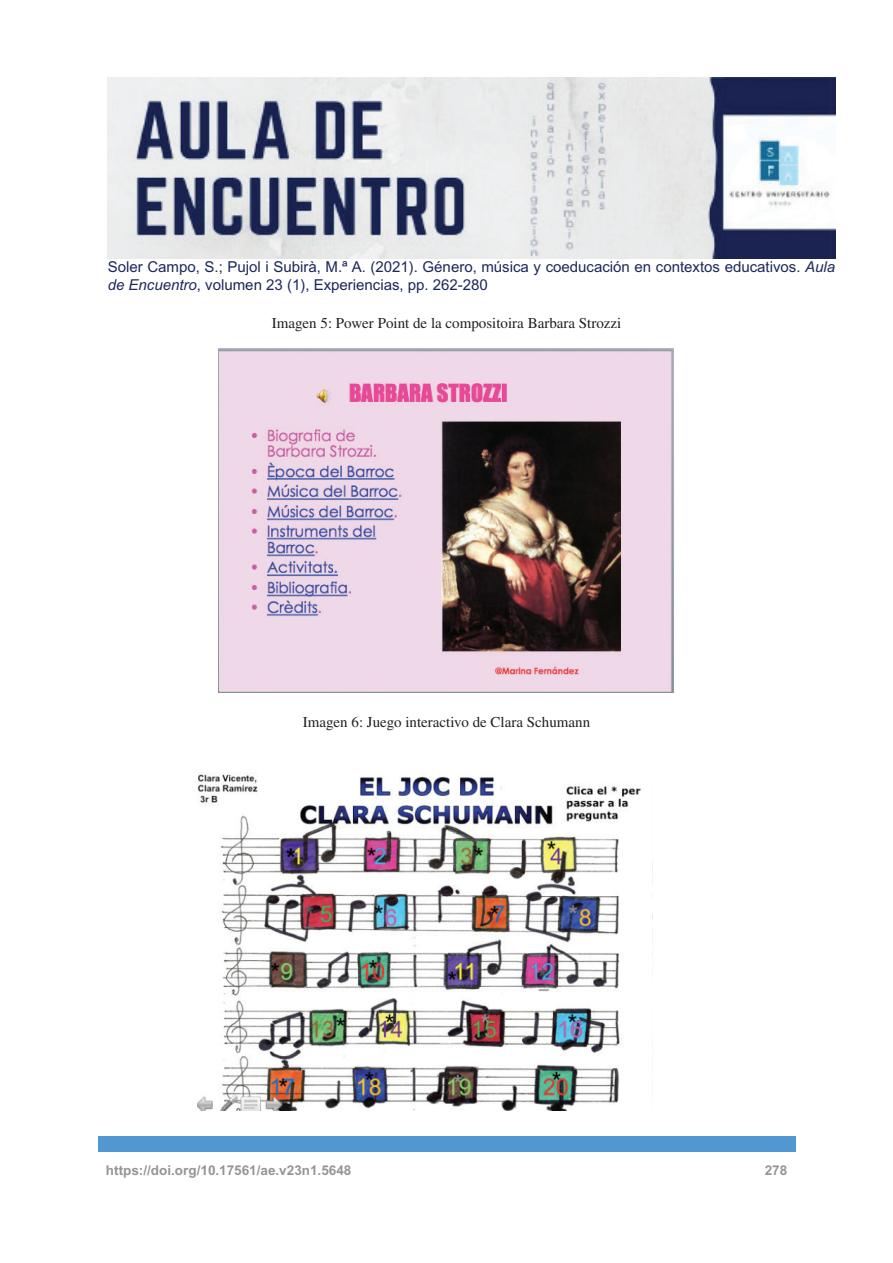
<style>
.page{position:relative;width:893px;height:1263px;background:#fff}
.page>*{position:absolute;margin:0;border:0;box-sizing:border-box;transform-origin:0 0}
.t1{font:15px/18px "Arial MT Std";color:#1c275a}
.t2{font:15px "Times LT Std";color:#231f20}
.t3{font:700 13.5px "Arial MT Std";color:#939598}
.s1{font-style:italic}
</style>
<div class="page">
<img style="left:108px;top:77px;width:727px;height:182px">
<div style="left:98px;top:1136px;width:697px;height:16px;background:#5198d2"></div>
<img style="left:218px;top:349px;width:455px;height:343px">
<img style="left:198px;top:774px;width:455px;height:336px">
<p class="t1" style="left:108px;top:258px;width:729px">Soler Campo, S.; Pujol i Subirà, M.ª A. (2021). Género, música y coeducación en contextos educativos. <span class="s1">Aula de Encuentro</span>, volumen 23 (1), Experiencias, pp. 262-280</p>
<p class="t2" style="left:272px;top:315px;width:351px">Imagen 5: Power Point de la compositoira Barbara Strozzi</p>
<p class="t2" style="left:303px;top:713px;width:289px">Imagen 6: Juego interactivo de Clara Schumann</p>
<p class="t3" style="left:106px;top:1162px;width:247px">https://doi.org/10.17561/ae.v23n1.5648</p>
<p class="t3" style="left:765px;top:1162px;width:24px">278</p>
</div>
